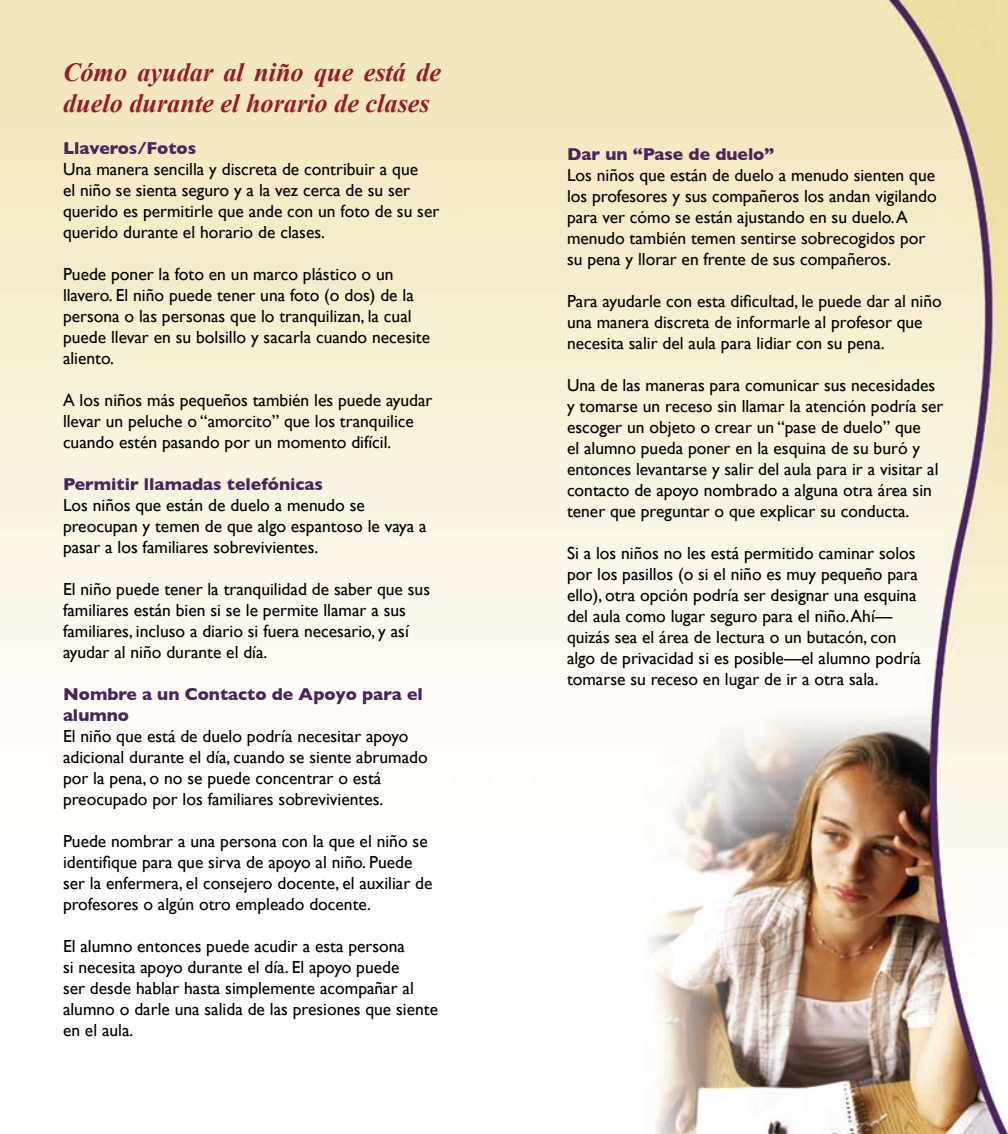
<style>
.page{position:relative;width:1008px;height:1134px;background:#fff}
.page>*{position:absolute;margin:0;border:0;box-sizing:border-box;transform-origin:0 0}
.t1{font:italic 700 26.25px/31.5px "Times New Roman";color:#991b27}
.t2{font:17.5px/21px "Gill Sans";color:#000}
.t3{font:700 17.5px/21px "Gill Sans";color:#49245d}
</style>
<div class="page">
<img style="left:0;top:0;width:1008px;height:1134px">
<h1 class="t1" style="left:63px;top:56px;width:379px">Cómo ayudar al niño que está de duelo durante el horario de clases</h1>
<p class="t3" style="left:63px;top:138px;width:135px">Llaveros/Fotos</p>
<p class="t2" style="left:63px;top:159px;width:378px">Una manera sencilla y discreta de contribuir a que<br>el niño se sienta seguro y a la vez cerca de su ser querido es permitirle que ande con un foto de su ser querido durante el horario de clases.</p>
<p class="t2" style="left:63px;top:264px;width:369px">Puede poner la foto en un marco plástico o un llavero. El niño puede tener una foto (o dos) de la persona o las personas que lo tranquilizan, la cual puede llevar en su bolsillo y sacarla cuando necesite aliento.</p>
<p class="t2" style="left:63px;top:390px;width:371px">A los niños más pequeños también les puede ayudar llevar un peluche o “amorcito” que los tranquilice cuando estén pasando por un momento difícil.</p>
<p class="t3" style="left:63px;top:474px;width:261px">Permitir llamadas telefónicas</p>
<p class="t2" style="left:63px;top:495px;width:365px">Los niños que están de duelo a menudo se preocupan y temen de que algo espantoso le vaya a pasar a los familiares sobrevivientes.</p>
<p class="t2" style="left:63px;top:579px;width:369px">El niño puede tener la tranquilidad de saber que sus familiares están bien si se le permite llamar a sus familiares, incluso a diario si fuera necesario, y así ayudar al niño durante el día.</p>
<p class="t3" style="left:63px;top:684px;width:361px">Nombre a un Contacto de Apoyo para el alumno</p>
<p class="t2" style="left:63px;top:726px;width:366px">El niño que está de duelo podría necesitar apoyo adicional durante el día, cuando se siente abrumado por la pena, o no se puede concentrar o está preocupado por los familiares sobrevivientes.</p>
<p class="t2" style="left:63px;top:831px;width:371px">Puede nombrar a una persona con la que el niño se identifique para que sirva de apoyo al niño. Puede ser la enfermera, el consejero docente, el auxiliar de profesores o algún otro empleado docente.</p>
<p class="t2" style="left:63px;top:936px;width:377px">El alumno entonces puede acudir a esta persona<br>si necesita apoyo durante el día. El apoyo puede<br>ser desde hablar hasta simplemente acompañar al alumno o darle una salida de las presiones que siente en el aula.</p>
<p class="t3" style="left:567px;top:143px;width:209px">Dar un “Pase de duelo”</p>
<p class="t2" style="left:567px;top:164px;width:371px">Los niños que están de duelo a menudo sienten que los profesores y sus compañeros los andan vigilando para ver cómo se están ajustando en su duelo. A menudo también temen sentirse sobrecogidos por su pena y llorar en frente de sus compañeros.</p>
<p class="t2" style="left:567px;top:290px;width:376px">Para ayudarle con esta dificultad, le puede dar al niño una manera discreta de informarle al profesor que necesita salir del aula para lidiar con su pena.</p>
<p class="t2" style="left:567px;top:374px;width:378px">Una de las maneras para comunicar sus necesidades y tomarse un receso sin llamar la atención podría ser escoger un objeto o crear un “pase de duelo” que<br>el alumno pueda poner en la esquina de su buró y entonces levantarse y salir del aula para ir a visitar al contacto de apoyo nombrado a alguna otra área sin tener que preguntar o que explicar su conducta.</p>
<p class="t2" style="left:567px;top:542px;width:355px">Si a los niños no les está permitido caminar solos por los pasillos (o si el niño es muy pequeño para ello), otra opción podría ser designar una esquina del aula como lugar seguro para el niño. Ahí— quizás sea el área de lectura o un butacón, con algo de privacidad si es posible—el alumno podría tomarse su receso en lugar de ir a otra sala.</p>
</div>
